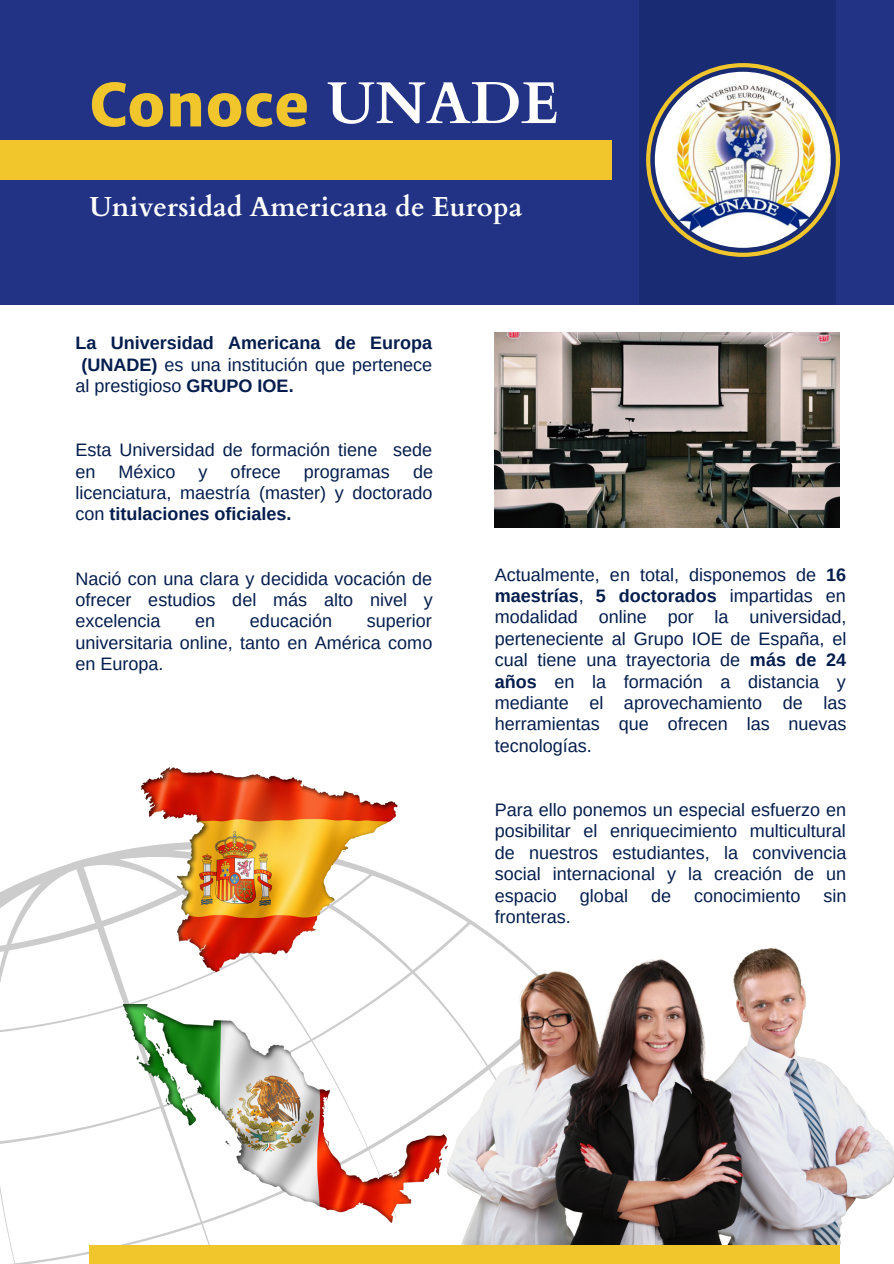
<style>
.page{position:relative;width:894px;height:1264px;background:#fff}
.page>*{position:absolute;margin:0;border:0;box-sizing:border-box;transform-origin:0 0}
.t1{font:800 59.1px "Merriweather Sans";color:#f1c62d}
.t2{font:700 59.1px "Cardo";color:#fff}
.t3{font:700 27.6px "Cardo";color:#fff}
.t4{font:18px/21.5px "Arimo";color:#041d4d;text-align:justify}
.t5{font:700 18px "Arimo";color:#041d4d}
.s1{font-weight:700}
</style>
<div class="page">
<svg style="left:0;top:850px;width:505px;height:413px"></svg>
<div style="left:89px;top:1244px;width:750px;height:19px;background:#f1c62d"></div>
<div style="left:0;top:0;width:893px;height:305px;background:#223285"></div>
<div style="left:0;top:140px;width:611px;height:40px;background:#f1c62d"></div>
<img style="left:124px;top:1004px;width:323px;height:218px">
<img style="left:124px;top:767px;width:289px;height:217px">
<img style="left:447px;top:945px;width:446px;height:299px">
<div style="left:639px;top:0;width:196px;height:304px;background:#182b73"></div>
<svg style="left:646px;top:63px;width:193px;height:194px"></svg>
<img style="left:654px;top:72px;width:176px;height:176px;border-radius:50%">
<img style="left:494px;top:332px;width:345px;height:195px">
<p class="t1" style="left:89px;top:68px;width:221px">Conoce</p>
<p class="t2" style="left:326px;top:64px;width:234px">UNADE</p>
<p class="t3" style="left:89px;top:189px;width:434px">Universidad Americana de Europa</p>
<p class="t5" style="left:75px;top:333px;width:358px">La Universidad Americana de Europa</p>
<p class="t4" style="left:81px;top:353px;width:352px"><span class="s1">(UNADE)</span> es una institución que pertenece</p>
<p class="t4" style="left:75px;top:375px;width:220px">al prestigioso <span class="s1">GRUPO IOE.</span></p>
<p class="t4" style="left:75px;top:439px;width:358px">Esta Universidad de formación tiene sede en</p>
<p class="t4" style="left:118px;top:460px;width:59px">México</p>
<p class="t4" style="left:198px;top:460px;width:11px">y</p>
<p class="t4" style="left:230px;top:460px;width:52px">ofrece</p>
<p class="t4" style="left:304px;top:460px;width:88px">programas</p>
<p class="t4" style="left:75px;top:460px;width:359px;text-indent:337px">de licenciatura, maestría (master) y doctorado con <span class="s1">titulaciones oficiales.</span></p>
<p class="t4" style="left:75px;top:567px;width:359px">Nació con una clara y decidida vocación de ofrecer estudios del más alto nivel y excelencia</p>
<p class="t4" style="left:195px;top:610px;width:22px">en</p>
<p class="t4" style="left:250px;top:610px;width:84px">educación</p>
<p class="t4" style="left:75px;top:610px;width:358px;text-indent:291px">superior universitaria online, tanto en América como en Europa.</p>
<p class="t4" style="left:494px;top:563px;width:353px">Actualmente, en total, disponemos de <span class="s1">16 maestrías</span>, <span class="s1">5 doctorados</span> impartidas en modalidad online por la universidad, perteneciente al Grupo IOE de España, el cual tiene una trayectoria de <span class="s1">más de 24 años</span> en la formación a distancia y mediante el aprovechamiento de las herramientas que ofrecen las nuevas tecnologías.</p>
<p class="t4" style="left:494px;top:799px;width:353px">Para ello ponemos un especial esfuerzo en posibilitar el enriquecimiento multicultural de nuestros estudiantes, la convivencia social internacional y la creación de un espacio</p>
<p class="t4" style="left:579px;top:884px;width:50px">global</p>
<p class="t4" style="left:651px;top:884px;width:22px">de</p>
<p class="t4" style="left:694px;top:884px;width:108px">conocimiento</p>
<p class="t4" style="left:823px;top:884px;width:25px">sin</p>
<p class="t4" style="left:494px;top:906px;width:78px">fronteras.</p>
</div>
